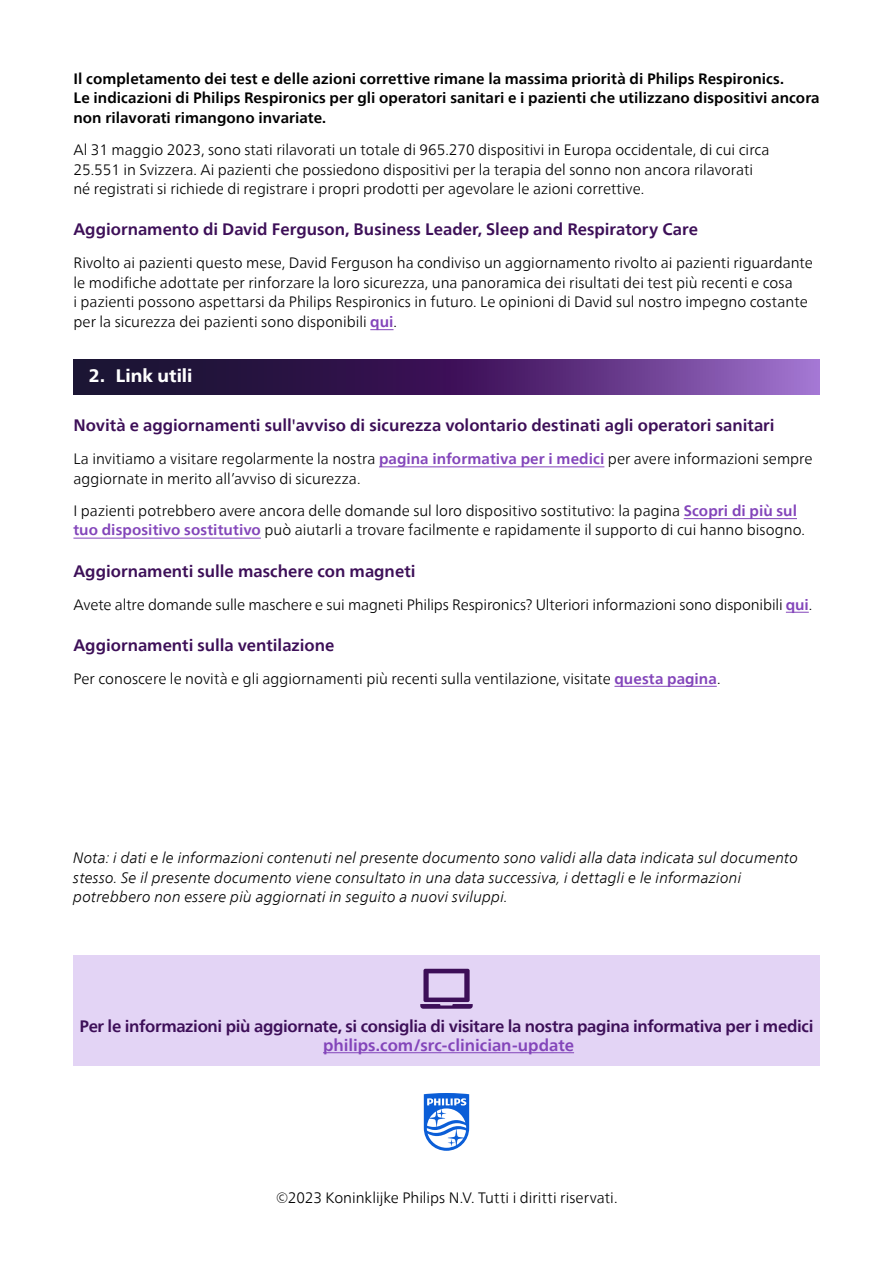
<style>
.page{position:relative;width:893px;height:1263px;background:#fff}
.page>*{position:absolute;margin:0;border:0;box-sizing:border-box;transform-origin:0 0}
.t1{font:800 18px "Neue Frutiger World";letter-spacing:-.005em;color:#fff}
.t2{font:700 16.5px "Neue Frutiger World";color:#3d0f58}
.t3{font:700 16.5px "Neue Frutiger World";letter-spacing:-.02em;color:#3d0f58}
.t4{font:700 16.5px "Neue Frutiger World";color:#8345ba}
.t5{font:300 15px/19.5px "Neue Frutiger World";color:#000}
.t6{font:italic 300 15px/19.5px "Neue Frutiger World";letter-spacing:.01em;color:#000}
.t7{font:700 15px/19.5px "Neue Frutiger World";letter-spacing:.005em;color:#000}
.s1{font-weight:700;color:#8345ba}
</style>
<div class="page">
<div style="left:73px;top:955px;width:746px;height:110px;background:#e3d4f5"></div>
<svg style="left:73px;top:359px;width:747px;height:35px;background:#4a2969"></svg>
<svg style="left:424px;top:1093px;width:45px;height:57px"></svg>
<hr style="left:323px;top:1052px;width:251px;height:1px;background:#8345ba">
<hr style="left:614px;top:686px;width:103px;height:1px;background:#8345ba">
<svg style="left:786px;top:612px;width:23px;height:1px"></svg>
<hr style="left:73px;top:538px;width:188px;height:1px;background:#8345ba">
<hr style="left:684px;top:518px;width:113px;height:1px;background:#8345ba">
<hr style="left:379px;top:466px;width:225px;height:1px;background:#8345ba">
<svg style="left:370px;top:329px;width:23px;height:1px"></svg>
<svg style="left:420px;top:969px;width:53px;height:40px"></svg>
<p class="t7" style="left:73px;top:69px;width:748px">Il completamento dei test e delle azioni correttive rimane la massima priorità di Philips Respironics.<br>Le indicazioni di Philips Respironics per gli operatori sanitari e i pazienti che utilizzano dispositivi ancora non rilavorati rimangono invariate.</p>
<p class="t5" style="left:73px;top:140px;width:698px">Al 31 maggio 2023, sono stati rilavorati un totale di 965.270 dispositivi in Europa occidentale, di cui circa<br>25.551 in Svizzera. Ai pazienti che possiedono dispositivi per la terapia del sonno non ancora rilavorati né registrati si richiede di registrare i propri prodotti per agevolare le azioni correttive.</p>
<p class="t2" style="left:73px;top:215px;width:626px">Aggiornamento di David Ferguson, Business Leader, Sleep and Respiratory Care</p>
<p class="t5" style="left:73px;top:253px;width:741px">Rivolto ai pazienti questo mese, David Ferguson ha condiviso un aggiornamento rivolto ai pazienti riguardante le modifiche adottate per rinforzare la loro sicurezza, una panoramica dei risultati dei test più recenti e cosa<br>i pazienti possono aspettarsi da Philips Respironics in futuro. Le opinioni di David sul nostro impegno costante per la sicurezza dei pazienti sono disponibili <span class="s1">qui</span>.</p>
<p class="t1" style="left:89px;top:365px;width:105px">2. Link utili</p>
<p class="t2" style="left:73px;top:411px;width:703px">Novità e aggiornamenti sull'avviso di sicurezza volontario destinati agli operatori sanitari</p>
<p class="t5" style="left:73px;top:449px;width:741px">La invitiamo a visitare regolarmente la nostra <span class="s1">pagina informativa per i medici</span> per avere informazioni sempre aggiornate in merito all’avviso di sicurezza.</p>
<p class="t5" style="left:73px;top:501px;width:733px">I pazienti potrebbero avere ancora delle domande sul loro dispositivo sostitutivo: la pagina <span class="s1">Scopri di più sul tuo dispositivo sostitutivo</span> può aiutarli a trovare facilmente e rapidamente il supporto di cui hanno bisogno.</p>
<p class="t2" style="left:73px;top:556px;width:344px">Aggiornamenti sulle maschere con magneti</p>
<p class="t5" style="left:73px;top:595px;width:740px">Avete altre domande sulle maschere e sui magneti Philips Respironics? Ulteriori informazioni sono disponibili <span class="s1">qui</span>.</p>
<p class="t2" style="left:73px;top:630px;width:263px">Aggiornamenti sulla ventilazione</p>
<p class="t5" style="left:73px;top:669px;width:649px">Per conoscere le novità e gli aggiornamenti più recenti sulla ventilazione, visitate <span class="s1">questa pagina</span>.</p>
<p class="t6" style="left:73px;top:847px;width:726px">Nota: i dati e le informazioni contenuti nel presente documento sono validi alla data indicata sul documento stesso. Se il presente documento viene consultato in una data successiva, i dettagli e le informazioni potrebbero non essere più aggiornati in seguito a nuovi sviluppi.</p>
<p class="t3" style="left:80px;top:1011px;width:735px">Per le informazioni più aggiornate, si consiglia di visitare la nostra pagina informativa per i medici</p>
<p class="t4" style="left:323px;top:1031px;width:253px">philips.com/src-clinician-update</p>
<p class="t5" style="left:275px;top:1188px;width:344px">©2023 Koninklijke Philips N.V. Tutti i diritti riservati.</p>
</div>
